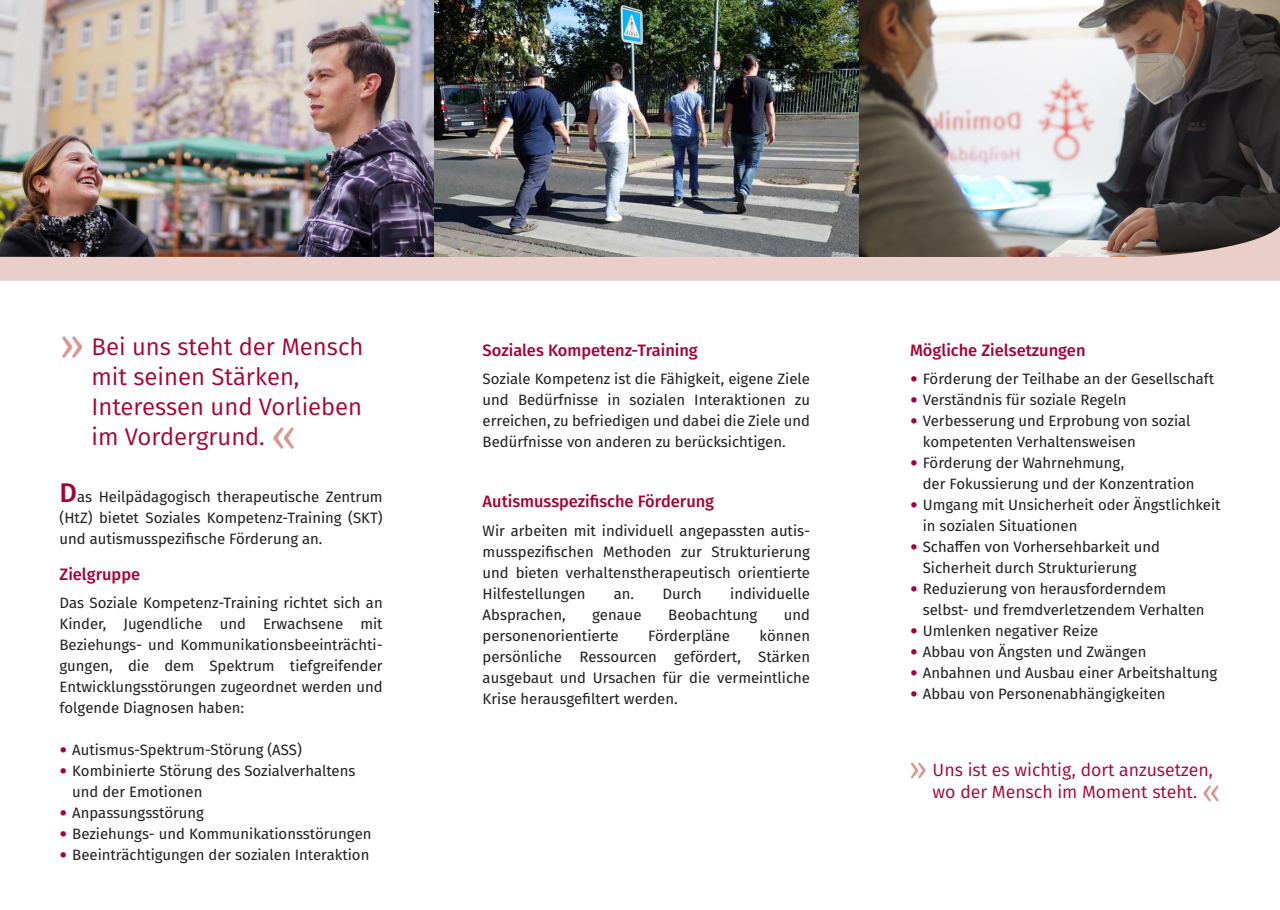
<style>
.page{position:relative;width:1280px;height:910px;background:#fff}
.page>*{position:absolute;margin:0;border:0;box-sizing:border-box;transform-origin:0 0}
.t1{font:24px/30px "Fira Sans";color:#a80235}
.t2{font:17.7px/22.2px "Fira Sans";color:#a80235}
.t3{font:500 16.5px "Fira Sans";color:#a80235}
.t4{font:15px/21px "Fira Sans";color:#231f20}
.s1{font-size:45px;color:#d89693}
.s2{font-weight:500;font-size:27px;color:#a80235}
.s3{font-size:23.85px;color:#a80235}
.s4{font-size:33.3px;color:#d89693}
</style>
<div class="page">
<img style="left:434px;top:0;width:425px;height:217px">
<img style="left:859px;top:0;width:421px;height:217px">
<img style="left:0;top:0;width:434px;height:217px">
<img style="left:0;top:217px;width:1280px;height:64px">
<h1 class="t1" style="left:91px;top:331px;width:273px;text-indent:-32px"><span class="s1">»</span> Bei uns steht der Mensch mit seinen Stärken,<br>Interessen und Vorlieben im Vordergrund. <span class="s1">«</span></h1>
<p class="t4" style="left:60px;top:486px;width:325px;text-align:justify"><span class="s2">D</span>as Heilpädagogisch therapeutische Zentrum (HtZ) bietet Soziales Kompetenz-Training (SKT) und autismusspezifische Förderung an.</p>
<p class="t3" style="left:60px;top:561px;width:82px">Zielgruppe</p>
<p class="t4" style="left:60px;top:592px;width:325px;text-align:justify">Das Soziale Kompetenz-Training richtet sich an Kinder, Jugendliche und Erwachsene mit Beziehungs- und Kommunikationsbeeinträchti&shy;gungen, die dem Spektrum tiefgreifender Entwicklungsstörungen zugeordnet werden und folgende Diagnosen haben:</p>
<p class="t4" style="left:60px;top:739px;width:244px"><span class="s3">•</span> Autismus-Spektrum-Störung (ASS)</p>
<p class="t4" style="left:72px;top:760px;width:285px;text-indent:-13px"><span class="s3">•</span> Kombinierte Störung des Sozialverhaltens und der Emotionen</p>
<p class="t4" style="left:60px;top:802px;width:146px"><span class="s3">•</span> Anpassungsstörung</p>
<p class="t4" style="left:60px;top:823px;width:314px"><span class="s3">•</span> Beziehungs- und Kommunikationsstörungen</p>
<p class="t4" style="left:60px;top:844px;width:311px"><span class="s3">•</span> Beeinträchtigungen der sozialen Interaktion</p>
<p class="t3" style="left:483px;top:337px;width:217px">Soziales Kompetenz-Training</p>
<p class="t4" style="left:483px;top:368px;width:329px;text-align:justify">Soziale Kompetenz ist die Fähigkeit, eigene Ziele und Bedürfnisse in sozialen Interaktionen zu erreichen, zu befriedigen und dabei die Ziele und Bedürfnisse von anderen zu berücksichtigen.</p>
<p class="t3" style="left:483px;top:488px;width:233px">Autismusspezifische Förderung</p>
<p class="t4" style="left:483px;top:519px;width:329px;text-align:justify">Wir arbeiten mit individuell angepassten autis&shy;musspezifischen Methoden zur Strukturierung und bieten verhaltenstherapeutisch orientierte Hilfestellungen</p>
<p class="t4" style="left:614px;top:582px;width:90px">an. Durch</p>
<p class="t4" style="left:730px;top:582px;width:81px">individuelle</p>
<p class="t4" style="left:483px;top:603px;width:85px">Absprachen,</p>
<p class="t4" style="left:592px;top:603px;width:51px">genaue</p>
<p class="t4" style="left:668px;top:603px;width:91px">Beobachtung</p>
<p class="t4" style="left:784px;top:603px;width:28px">und</p>
<p class="t4" style="left:483px;top:624px;width:138px">personenorientierte</p>
<p class="t4" style="left:648px;top:624px;width:83px">Förderpläne</p>
<p class="t4" style="left:483px;top:624px;width:329px;text-align:justify;text-indent:277px">können persönliche Ressourcen gefördert, Stärken ausgebaut und Ursachen für die vermeintliche Krise herausgefiltert werden.</p>
<p class="t3" style="left:910px;top:337px;width:177px">Mögliche Zielsetzungen</p>
<p class="t4" style="left:910px;top:368px;width:306px"><span class="s3">•</span> Förderung der Teilhabe an der Gesellschaft</p>
<p class="t4" style="left:910px;top:389px;width:218px"><span class="s3">•</span> Verständnis für soziale Regeln</p>
<p class="t4" style="left:923px;top:410px;width:269px;text-indent:-13px"><span class="s3">•</span> Verbesserung und Erprobung von sozial kompetenten Verhaltensweisen</p>
<p class="t4" style="left:923px;top:452px;width:273px;text-indent:-13px"><span class="s3">•</span> Förderung der Wahrnehmung,<br>der Fokussierung und der Konzentration</p>
<p class="t4" style="left:923px;top:494px;width:299px;text-indent:-13px"><span class="s3">•</span> Umgang mit Unsicherheit oder Ängstlichkeit in sozialen Situationen</p>
<p class="t4" style="left:923px;top:536px;width:239px;text-indent:-13px"><span class="s3">•</span> Schaffen von Vorhersehbarkeit und<br>Sicherheit durch Strukturierung</p>
<p class="t4" style="left:923px;top:578px;width:283px;text-indent:-13px"><span class="s3">•</span> Reduzierung von herausforderndem selbst- und fremdverletzendem Verhalten</p>
<p class="t4" style="left:910px;top:620px;width:190px"><span class="s3">•</span> Umlenken negativer Reize</p>
<p class="t4" style="left:910px;top:641px;width:238px"><span class="s3">•</span> Abbau von Ängsten und Zwängen</p>
<p class="t4" style="left:910px;top:662px;width:309px"><span class="s3">•</span> Anbahnen und Ausbau einer Arbeitshaltung</p>
<p class="t4" style="left:910px;top:683px;width:257px"><span class="s3">•</span> Abbau von Personenabhängigkeiten</p>
<p class="t2" style="left:932px;top:759px;width:290px;text-indent:-24px"><span class="s4">»</span> Uns ist es wichtig, dort anzusetzen, wo der Mensch im Moment steht. <span class="s4">«</span></p>
</div>
